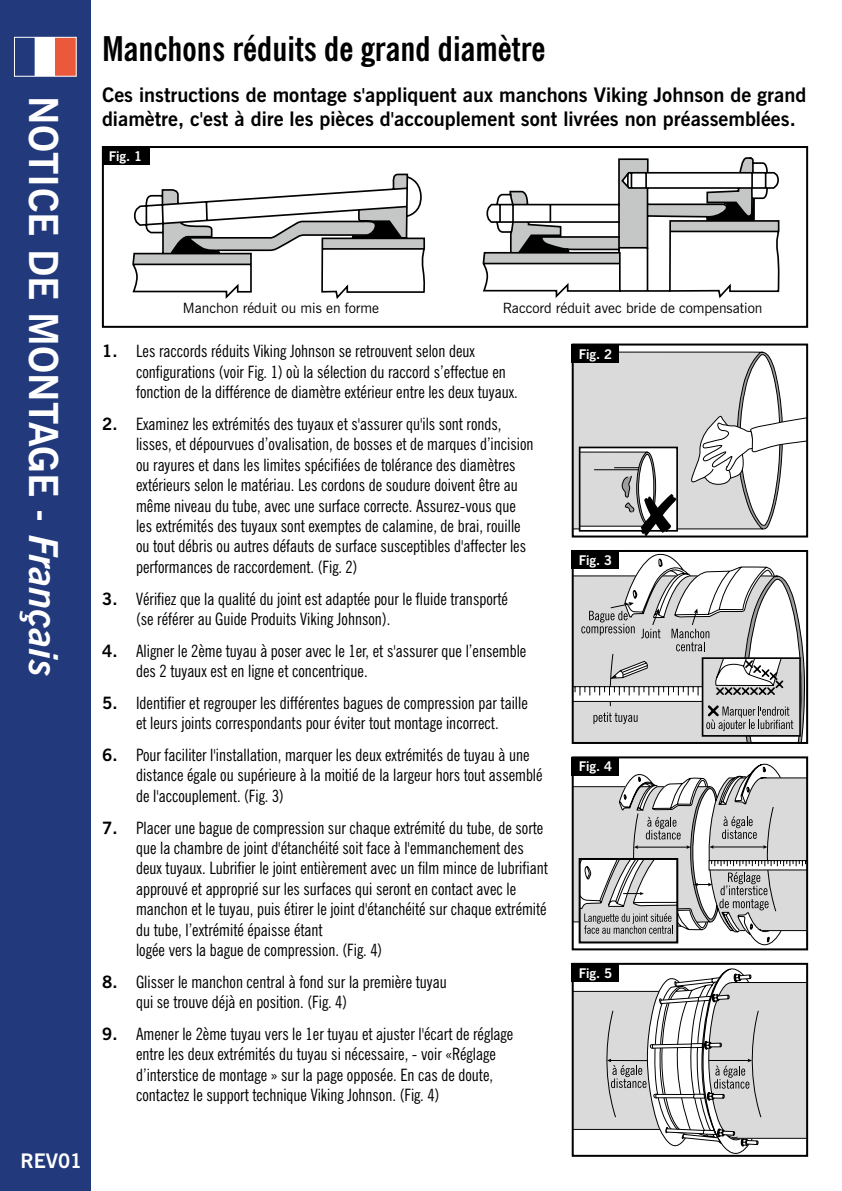
<style>
.page{position:relative;width:842px;height:1191px;background:#fff}
.page>*{position:absolute;margin:0;border:0;box-sizing:border-box;transform-origin:0 0}
.t1{font:700 40px "News Gothic BT";color:#fff}
.t2{font:700 condensed 34px "News Gothic BT";color:#000}
.t3{font:700 20px/24px "News Gothic BT";color:#000}
.t4{font:700 20px "News Gothic BT";color:#fff}
.t5{font:condensed 17px/20.4px "News Gothic BT";color:#000}
.t6{font:14.2px "News Gothic BT";color:#000}
.t7{font:700 13.4px "News Gothic BT";letter-spacing:-.01em;color:#fff}
.s1{font-style:italic}
.s2{font-weight:700;font-stretch:normal}
</style>
<div class="page">
<svg style="left:575px;top:968px;width:230px;height:185px"></svg>
<div style="left:572px;top:962px;width:236px;height:194px;border:2px solid #000"></div>
<div style="left:572px;top:963px;width:47px;height:19px;background:#000"></div>
<div style="left:572px;top:343px;width:236px;height:194px;border:2px solid #000"></div>
<div style="left:572px;top:344px;width:47px;height:18px;background:#000"></div>
<svg style="left:573px;top:352px;width:234px;height:184px"></svg>
<svg style="left:132px;top:157px;width:647px;height:142px"></svg>
<div style="left:102px;top:146px;width:706px;height:182px;border:2px solid #000"></div>
<div style="left:102px;top:146px;width:47px;height:19px;background:#000"></div>
<div style="left:572px;top:550px;width:236px;height:194px;border:2px solid #000"></div>
<div style="left:572px;top:550px;width:47px;height:19px;background:#000"></div>
<svg style="left:573px;top:554px;width:232px;height:189px"></svg>
<div style="left:702px;top:657px;width:99px;height:79px;border:2px solid #000"></div>
<div style="left:572px;top:756px;width:236px;height:194px;border:2px solid #000"></div>
<div style="left:572px;top:756px;width:47px;height:19px;background:#000"></div>
<svg style="left:573px;top:763px;width:234px;height:182px"></svg>
<div style="left:579px;top:858px;width:99px;height:85px;border:2px solid #000"></div>
<div style="left:0;top:0;width:91px;height:1191px;background:#223a7c"></div>
<svg style="left:34px;top:39px;width:41px;height:36px"></svg>
<div style="left:14px;top:37px;width:63px;height:40px;border:1px solid #fff"></div>
<h1 class="t1" style="left:68px;top:96px;width:583px;rotate:90deg">NOTICE DE MONTAGE - <span class="s1">Français</span></h1>
<p class="t4" style="left:20px;top:1149px;width:63px">REV01</p>
<h2 class="t2" style="left:102px;top:28px;width:445px">Manchons réduits de grand diamètre</h2>
<p class="t3" style="left:102px;top:83px;width:706px">Ces instructions de montage s'appliquent aux manchons Viking Johnson de grand diamètre, c'est à dire les pièces d'accouplement sont livrées non préassemblées.</p>
<p class="t7" style="left:109px;top:148px;width:35px">Fig. 1</p>
<p class="t6" style="left:183px;top:300px;width:198px">Manchon réduit ou mis en forme</p>
<p class="t6" style="left:503px;top:300px;width:261px">Raccord réduit avec bride de compensation</p>
<p class="t5" style="left:136px;top:341px;width:383px;text-indent:-34px"><span class="s2">1.</span> Les raccords réduits Viking Johnson se retrouvent selon deux configurations (voir Fig. 1) où la sélection du raccord s’effectue en fonction de la différence de diamètre extérieur entre les deux tuyaux.</p>
<p class="t5" style="left:136px;top:413px;width:399px;text-indent:-34px"><span class="s2">2.</span> Examinez les extrémités des tuyaux et s'assurer qu'ils sont ronds, lisses, et dépourvues d’ovalisation, de bosses et de marques d’incision ou rayures et dans les limites spécifiées de tolérance des diamètres extérieurs selon le matériau. Les cordons de soudure doivent être au même niveau du tube, avec une surface correcte. Assurez-vous que les extrémités des tuyaux sont exemptes de calamine, de brai, rouille ou tout débris ou autres défauts de surface susceptibles d'affecter les performances de raccordement. (Fig. 2)</p>
<p class="t5" style="left:136px;top:588px;width:373px;text-indent:-34px"><span class="s2">3.</span> Vérifiez que la qualité du joint est adaptée pour le fluide transporté (se référer au Guide Produits Viking Johnson).</p>
<p class="t5" style="left:136px;top:640px;width:392px;text-indent:-34px"><span class="s2">4.</span> Aligner le 2ème tuyau à poser avec le 1er, et s'assurer que l’ensemble des 2 tuyaux est en ligne et concentrique.</p>
<p class="t5" style="left:102px;top:692px;width:427px;text-align:center"><span class="s2">5.</span> Identifier et regrouper les différentes bagues de compression par taille et leurs joints correspondants pour éviter tout montage incorrect.</p>
<p class="t5" style="left:136px;top:744px;width:408px;text-indent:-34px"><span class="s2">6.</span> Pour faciliter l'installation, marquer les deux extrémités de tuyau à une distance égale ou supérieure à la moitié de la largeur hors tout assemblé de l'accouplement. (Fig. 3)</p>
<p class="t5" style="left:136px;top:817px;width:413px;text-indent:-34px"><span class="s2">7.</span> Placer une bague de compression sur chaque extrémité du tube, de sorte que la chambre de joint d'étanchéité soit face à l'emmanchement des deux tuyaux. Lubrifier le joint entièrement avec un film mince de lubrifiant approuvé et approprié sur les surfaces qui seront en contact avec le manchon et le tuyau, puis étirer le joint d'étanchéité sur chaque extrémité du tube, l’extrémité épaisse étant<br>logée vers la bague de compression. (Fig. 4)</p>
<p class="t5" style="left:136px;top:971px;width:312px;text-indent:-34px"><span class="s2">8.</span> Glisser le manchon central à fond sur la première tuyau qui se trouve déjà en position. (Fig. 4)</p>
<p class="t5" style="left:136px;top:1023px;width:379px;text-indent:-34px"><span class="s2">9.</span> Amener le 2ème tuyau vers le 1er tuyau et ajuster l'écart de réglage entre les deux extrémités du tuyau si nécessaire, - voir «Réglage d’interstice de montage » sur la page opposée. En cas de doute, contactez le support technique Viking Johnson. (Fig. 4)</p>
<p class="t7" style="left:579px;top:345px;width:35px">Fig. 2</p>
<p class="t7" style="left:579px;top:552px;width:35px">Fig. 3</p>
<p class="t7" style="left:579px;top:758px;width:35px">Fig. 4</p>
<p class="t7" style="left:579px;top:965px;width:35px">Fig. 5</p>
</div>
